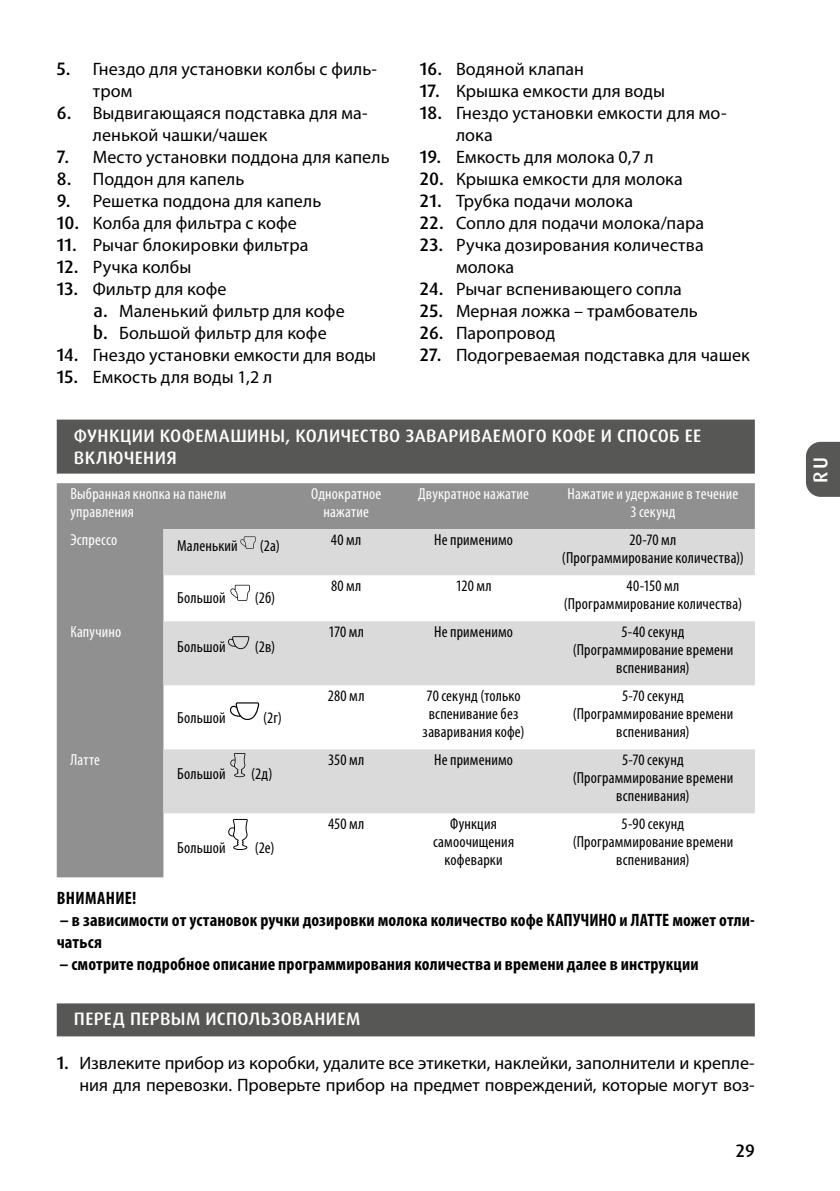
<style>
.page{position:relative;width:840px;height:1191px;background:#fff}
.page>*{position:absolute;margin:0;border:0;box-sizing:border-box;transform-origin:0 0}
.t1{font:500 20px "Dax Pro";color:#fff}
.t2{font:18px/22px "Myriad Pro";letter-spacing:.005em;color:#000}
.t3{font:700 condensed 18px/22px "Myriad Pro";letter-spacing:.005em;color:#000}
.t4{font:500 18px/22px "Dax Pro";letter-spacing:.02em;color:#fff}
.t5{font:500 18px "Dax Pro";color:#000}
.t6{font:condensed 16px/18px "Myriad Pro";letter-spacing:.01em;color:#000;text-align:center}
.t7{font:condensed 16px/18px "Myriad Pro";letter-spacing:.01em;color:#fff;text-align:center}
.s1{font-family:"Dax Pro";font-weight:500}
</style>
<div class="page">
<svg style="left:806px;top:442px;width:33px;height:55px;background:#5f5f5e"></svg>
<div style="left:57px;top:419px;width:697px;height:54px;background:#575756"></div>
<div style="left:57px;top:1003px;width:697px;height:33px;background:#575756"></div>
<svg style="left:57px;top:483px;width:697px;height:394px;fill:#909090"></svg>
<svg style="left:163px;top:529px;width:591px;height:284px;fill:#dadada"></svg>
<svg style="left:240px;top:536px;width:15px;height:13px"></svg>
<svg style="left:229px;top:585px;width:21px;height:16px"></svg>
<svg style="left:228px;top:636px;width:21px;height:13px"></svg>
<svg style="left:230px;top:702px;width:29px;height:18px"></svg>
<svg style="left:230px;top:753px;width:15px;height:24px"></svg>
<svg style="left:228px;top:819px;width:20px;height:31px"></svg>
<p class="t2" style="left:93px;top:58px;width:286px;text-indent:-36px"><span class="s1">5.</span> Гнездо для установки колбы с филь&shy;тром</p>
<p class="t2" style="left:93px;top:102px;width:276px;text-indent:-36px"><span class="s1">6.</span> Выдвигающаяся подставка для ма&shy;ленькой чашки/чашек</p>
<p class="t2" style="left:57px;top:146px;width:334px"><span class="s1">7.</span> Место установки поддона для капель</p>
<p class="t2" style="left:57px;top:168px;width:189px"><span class="s1">8.</span> Поддон для капель</p>
<p class="t2" style="left:57px;top:190px;width:266px"><span class="s1">9.</span> Решетка поддона для капель</p>
<p class="t2" style="left:57px;top:212px;width:241px"><span class="s1">10.</span> Колба для фильтра с кофе</p>
<p class="t2" style="left:57px;top:234px;width:253px"><span class="s1">11.</span> Рычаг блокировки фильтра</p>
<p class="t2" style="left:57px;top:256px;width:136px"><span class="s1">12.</span> Ручка колбы</p>
<p class="t2" style="left:93px;top:278px;width:253px;text-indent:-37px"><span class="s1">13.</span> Фильтр для кофе<br><span class="s1">a.</span> Маленький фильтр для кофе <span class="s1">b.</span> Большой фильтр для кофе</p>
<p class="t2" style="left:57px;top:344px;width:321px"><span class="s1">14.</span> Гнездо установки емкости для воды</p>
<p class="t2" style="left:57px;top:366px;width:217px"><span class="s1">15.</span> Емкость для воды 1,2 л</p>
<p class="t2" style="left:420px;top:58px;width:165px"><span class="s1">16.</span> Водяной клапан</p>
<p class="t2" style="left:420px;top:80px;width:246px"><span class="s1">17.</span> Крышка емкости для воды</p>
<p class="t2" style="left:456px;top:102px;width:272px;text-indent:-36px"><span class="s1">18.</span> Гнездо установки емкости для мо&shy;лока</p>
<p class="t2" style="left:420px;top:146px;width:235px"><span class="s1">19.</span> Емкость для молока 0,7 л</p>
<p class="t2" style="left:420px;top:168px;width:264px"><span class="s1">20.</span> Крышка емкости для молока</p>
<p class="t2" style="left:420px;top:190px;width:214px"><span class="s1">21.</span> Трубка подачи молока</p>
<p class="t2" style="left:420px;top:212px;width:285px"><span class="s1">22.</span> Сопло для подачи молока/пара</p>
<p class="t2" style="left:456px;top:234px;width:249px;text-indent:-36px"><span class="s1">23.</span> Ручка дозирования количества молока</p>
<p class="t2" style="left:420px;top:278px;width:263px"><span class="s1">24.</span> Рычаг вспенивающего сопла</p>
<p class="t2" style="left:420px;top:300px;width:279px"><span class="s1">25.</span> Мерная ложка – трамбователь</p>
<p class="t2" style="left:420px;top:322px;width:137px"><span class="s1">26.</span> Паропровод</p>
<p class="t2" style="left:420px;top:344px;width:331px"><span class="s1">27.</span> Подогреваемая подставка для чашек</p>
<p class="t4" style="left:74px;top:425px;width:628px">ФУНКЦИИ КОФЕМАШИНЫ, КОЛИЧЕСТВО ЗАВАРИВАЕМОГО КОФЕ И СПОСОБ ЕЕ<br>ВКЛЮЧЕНИЯ</p>
<p class="t7" style="left:70px;top:485px;width:157px;text-align:left">Выбранная кнопка на панели управления</p>
<p class="t7" style="left:311px;top:485px;width:71px">Однократное нажатие</p>
<p class="t7" style="left:418px;top:485px;width:112px">Двукратное нажатие</p>
<p class="t7" style="left:567px;top:485px;width:172px">Нажатие и удержание в течение<br>3 секунд</p>
<p class="t7" style="left:70px;top:531px;width:48px">Эспрессо</p>
<p class="t6" style="left:177px;top:537px;width:62px">Маленький</p>
<p class="t6" style="left:260px;top:537px;width:21px">(2a)</p>
<p class="t6" style="left:331px;top:531px;width:32px">40 мл</p>
<p class="t6" style="left:434px;top:531px;width:80px">Не применимо</p>
<p class="t6" style="left:561px;top:531px;width:183px">20-70 мл<br>(Программирование количества))</p>
<p class="t7" style="left:70px;top:623px;width:52px">Капучино</p>
<p class="t7" style="left:70px;top:751px;width:31px">Латте</p>
<p class="t6" style="left:177px;top:589px;width:50px">Большой</p>
<p class="t6" style="left:255px;top:589px;width:22px">(2б)</p>
<p class="t6" style="left:177px;top:637px;width:50px">Большой</p>
<p class="t6" style="left:255px;top:637px;width:22px">(2в)</p>
<p class="t6" style="left:177px;top:708px;width:50px">Большой</p>
<p class="t6" style="left:263px;top:708px;width:20px">(2г)</p>
<p class="t6" style="left:177px;top:764px;width:50px">Большой</p>
<p class="t6" style="left:251px;top:764px;width:23px">(2д)</p>
<p class="t6" style="left:177px;top:838px;width:50px">Большой</p>
<p class="t6" style="left:255px;top:838px;width:21px">(2е)</p>
<p class="t6" style="left:331px;top:577px;width:32px">80 мл</p>
<p class="t6" style="left:455px;top:577px;width:37px">120 мл</p>
<p class="t6" style="left:563px;top:577px;width:180px">40-150 мл<br>(Программирование количества)</p>
<p class="t6" style="left:328px;top:623px;width:37px">170 мл</p>
<p class="t6" style="left:434px;top:623px;width:80px">Не применимо</p>
<p class="t6" style="left:572px;top:623px;width:162px">5-40 секунд (Программирование времени вспенивания)</p>
<p class="t6" style="left:328px;top:687px;width:38px">280 мл</p>
<p class="t6" style="left:422px;top:687px;width:103px">70 секунд (только вспенивание без заваривания кофе)</p>
<p class="t6" style="left:572px;top:687px;width:162px">5-70 секунд (Программирование времени вспенивания)</p>
<p class="t6" style="left:328px;top:751px;width:38px">350 мл</p>
<p class="t6" style="left:434px;top:751px;width:80px">Не применимо</p>
<p class="t6" style="left:572px;top:751px;width:162px">5-70 секунд (Программирование времени вспенивания)</p>
<p class="t6" style="left:328px;top:815px;width:38px">450 мл</p>
<p class="t6" style="left:433px;top:815px;width:82px">Функция самоочищения кофеварки</p>
<p class="t6" style="left:572px;top:815px;width:162px">5-90 секунд (Программирование времени вспенивания)</p>
<p class="t3" style="left:57px;top:887px;width:81px">ВНИМАНИЕ!</p>
<p class="t3" style="left:57px;top:909px;width:699px">– в зависимости от установок ручки дозировки молока количество кофе КАПУЧИНО и ЛАТТЕ может отли&shy;чаться</p>
<p class="t3" style="left:60px;top:953px;width:640px">– смотрите подробное описание программирования количества и времени далее в инструкции</p>
<p class="t4" style="left:74px;top:1008px;width:288px">ПЕРЕД ПЕРВЫМ ИСПОЛЬЗОВАНИЕМ</p>
<p class="t2" style="left:57px;top:1052px;width:699px;text-align:right"><span class="s1">1.</span> Извлеките прибор из коробки, удалите все этикетки, наклейки, заполнители и крепле&shy;ния для перевозки. Проверьте прибор на предмет повреждений, которые могут воз-</p>
<p class="t5" style="left:735px;top:1139px;width:20px">29</p>
<p class="t1" style="left:807px;top:483px;width:27px;rotate:-90deg">RU</p>
</div>
